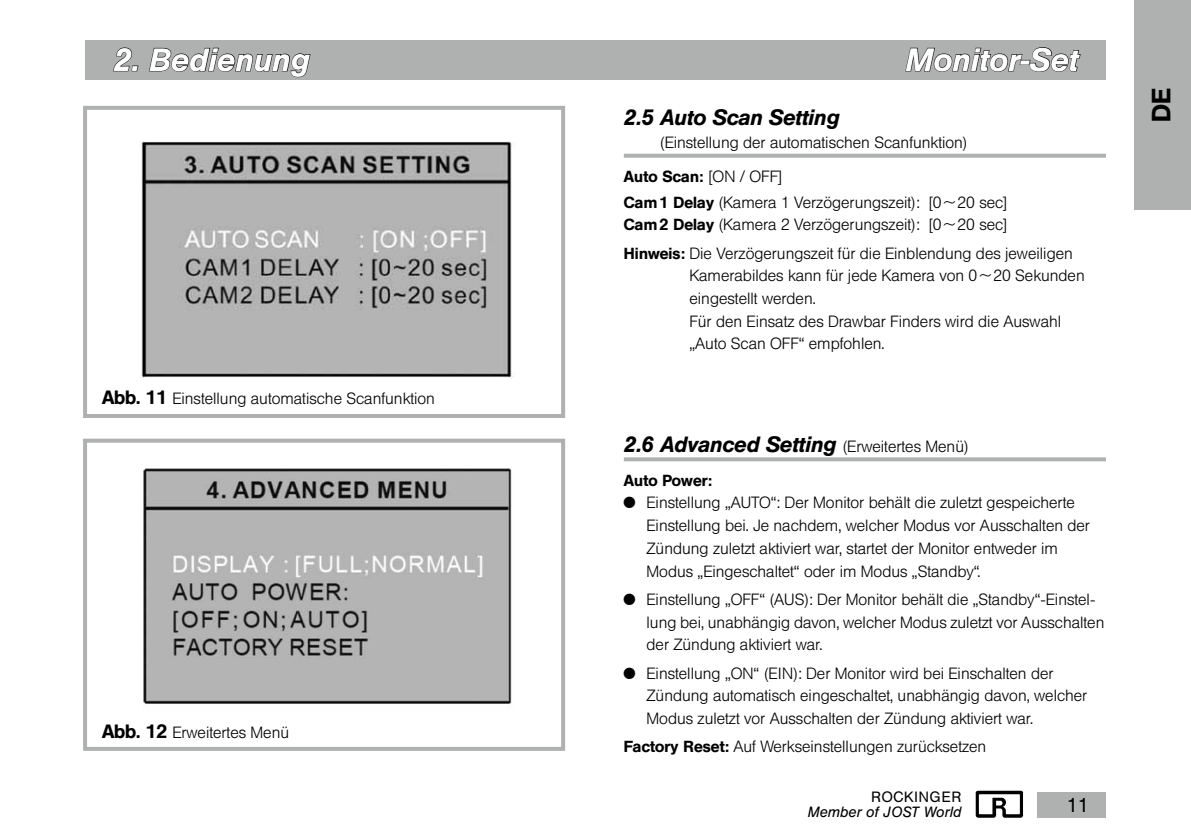
<style>
.page{position:relative;width:1191px;height:840px;background:#fff}
.page>*{position:absolute;margin:0;border:0;box-sizing:border-box;transform-origin:0 0}
.t1{font:italic 500 32px "HE10";letter-spacing:.025em;color:#fff}
.t2{font:500 26.4px "HE10";color:#000}
.t3{font:italic 500 22px "HE10";letter-spacing:.015em;color:#000}
.t4{font:20px "HE10";color:#000}
.t5{font:300 16px/22.6px "HE10";letter-spacing:.015em;color:#000}
.t6{font:500 16px "HE10";letter-spacing:.015em;color:#000}
.t7{font:italic 14.8px "HE10";letter-spacing:.015em;color:#000}
.t8{font:14.8px "HE10";letter-spacing:.05em;color:#000}
.s1{font-weight:500}
.s2{font-family:"AK11 Figures Mathematic";font-weight:400}
.s3{font-weight:500;font-size:19.2px}
.s4{font-weight:300;font-style:normal;font-size:16px}
</style>
<div class="page">
<div style="left:1037px;top:791px;width:69px;height:25px;background:#afb0b0"></div>
<img style="left:975px;top:790px;width:49px;height:27px">
<img style="left:141px;top:141px;width:374px;height:236px">
<div style="left:83px;top:106px;width:482px;height:312px;border:4px solid #afb0b0"></div>
<div style="left:85px;top:40px;width:1021px;height:39px;background:#afb0b0"></div>
<svg style="left:113px;top:47px;width:26px;height:25px"></svg>
<svg style="left:148px;top:47px;width:163px;height:33px"></svg>
<svg style="left:904px;top:47px;width:177px;height:33px"></svg>
<svg style="left:624px;top:154px;width:482px;height:4px;background:#b4b5b5"></svg>
<svg style="left:624px;top:457px;width:482px;height:4px;background:#b5b6b6"></svg>
<img style="left:143px;top:468px;width:369px;height:240px">
<div style="left:83px;top:438px;width:482px;height:312px;border:4px solid #afb0b0"></div>
<div style="left:1134px;top:0;width:57px;height:210px;background:#afb0b0"></div>
<h1 class="t1" style="left:113px;top:41px;width:197px">2. Bedienung</h1>
<h1 class="t1" style="left:905px;top:41px;width:174px">Monitor-Set</h1>
<h3 class="t3" style="left:624px;top:105px;width:217px">2.5 Auto Scan Setting</h3>
<p class="t5" style="left:624px;top:125px;width:345px;line-height:34px;text-indent:36px">(Einstellung der automatischen Scanfunktion)<br><span class="s1">Auto Scan:</span> [ON / OFF]</p>
<p class="t5" style="left:624px;top:191px;width:385px"><span class="s1">Cam 1 Delay</span> (Kamera 1 Verzögerungszeit): [0<span class="s2">Z</span>20 sec]<br><span class="s1">Cam 2 Delay</span> (Kamera 2 Verzögerungszeit): [0<span class="s2">Z</span>20 sec]</p>
<p class="t5" style="left:689px;top:242px;width:396px;text-indent:-66px"><span class="s1">Hinweis:</span> Die Verzögerungszeit für die Einblendung des jeweiligen Kamerabildes kann für jede Kamera von 0<span class="s2">Z</span>20 Sekunden eingestellt werden.<br>Für den Einsatz des Drawbar Finders wird die Auswahl „Auto Scan OFF“ empfohlen.</p>
<p class="t5" style="left:102px;top:387px;width:334px"><span class="s3">Abb. 11</span> Einstellung automatische Scanfunktion</p>
<p class="t5" style="left:102px;top:720px;width:188px"><span class="s3">Abb. 12</span> Erweitertes Menü</p>
<h3 class="t3" style="left:624px;top:431px;width:346px">2.6 Advanced Setting <span class="s4">(Erweitertes Menü)</span></h3>
<p class="t6" style="left:624px;top:470px;width:90px">Auto Power:</p>
<p class="t5" style="left:624px;top:491px;width:452px"><span class="s2">X</span> Einstellung „AUTO“: Der Monitor behält die zuletzt gespeicherte</p>
<p class="t5" style="left:646px;top:514px;width:445px">Einstellung bei. Je nachdem, welcher Modus vor Ausschalten der</p>
<p class="t5" style="left:646px;top:536px;width:413px">Zündung zuletzt aktiviert war, startet der Monitor entweder im</p>
<p class="t5" style="left:646px;top:559px;width:335px">Modus „Eingeschaltet“ oder im Modus „Standby“.</p>
<p class="t5" style="left:646px;top:587px;width:459px;text-indent:-23px"><span class="s2">X</span> Einstellung „OFF“ (AUS): Der Monitor behält die „Standby“-Einstel&shy;lung bei, unabhängig davon, welcher Modus zuletzt vor Ausschalten der Zündung aktiviert war.</p>
<p class="t5" style="left:646px;top:661px;width:442px;text-indent:-23px"><span class="s2">X</span> Einstellung „ON“ (EIN): Der Monitor wird bei Einschalten der<br>Zündung automatisch eingeschaltet, unabhängig davon, welcher<br>Modus zuletzt vor Ausschalten der Zündung aktiviert war.</p>
<p class="t5" style="left:624px;top:735px;width:364px"><span class="s1">Factory Reset:</span> Auf Werkseinstellungen zurücksetzen</p>
<p class="t8" style="left:871px;top:788px;width:91px">ROCKINGER</p>
<p class="t7" style="left:808px;top:803px;width:155px">Member of JOST World</p>
<p class="t4" style="left:1066px;top:792px;width:24px">11</p>
<h2 class="t2" style="left:1145px;top:122px;width:35px;rotate:-90deg">DE</h2>
</div>
